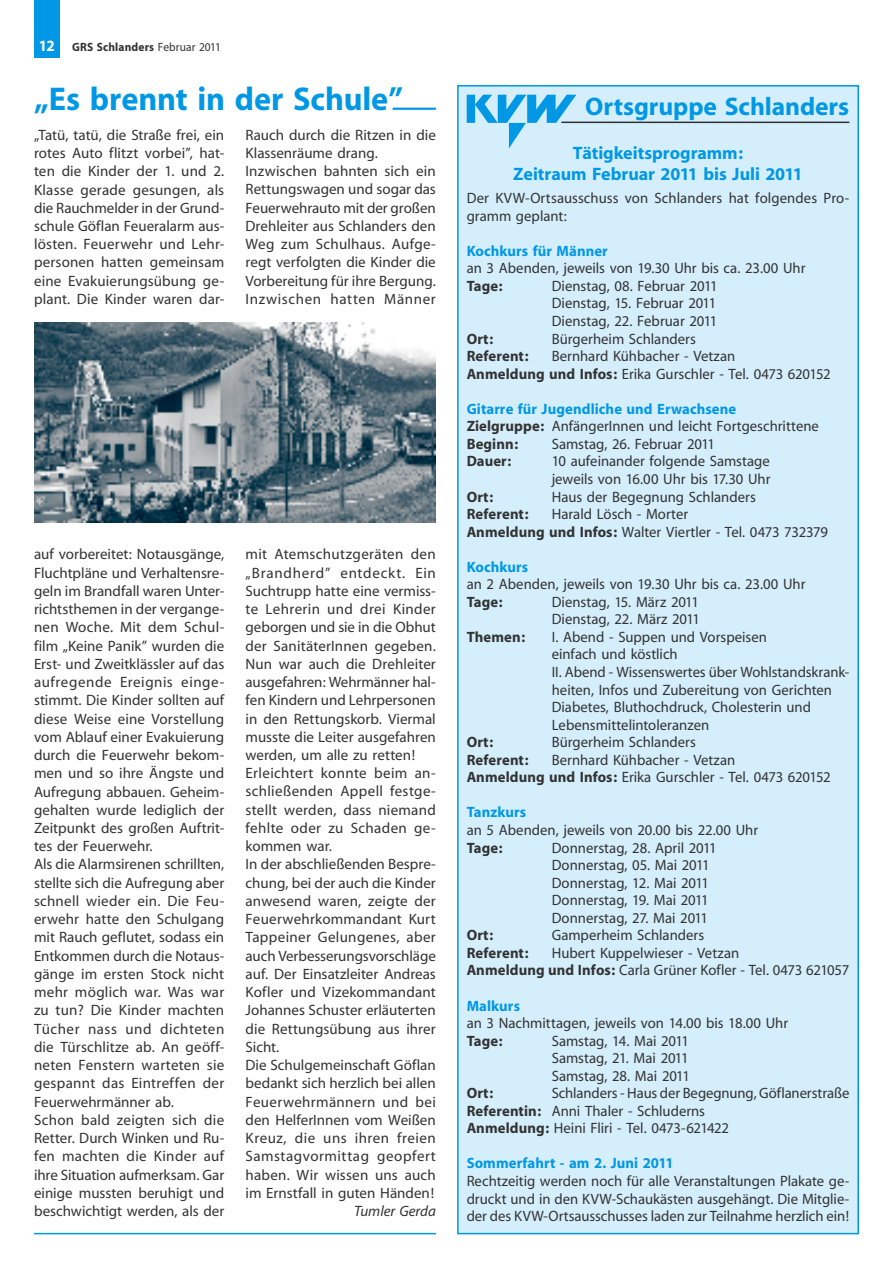
<style>
.page{position:relative;width:893px;height:1263px;background:#fff}
.page>*{position:absolute;margin:0;border:0;box-sizing:border-box;transform-origin:0 0}
.t1{font:700 33px "Myriad";letter-spacing:-.005em;color:#0098e4}
.t2{font:700 25.5px "Myriad";color:#0098e4}
.t3{font:700 18px/21.6px "Myriad";color:#0098e4;text-align:center}
.t4{font:15px/18.3px "Myriad";color:#323232}
.t5{font:700 15px "Myriad";letter-spacing:.005em;color:#323232}
.t6{font:700 15px "Myriad";letter-spacing:.005em;color:#0098e4}
.t7{font:italic 15px "Myriad";color:#323232}
.t8{font:700 12px "Myriad";letter-spacing:.015em;color:#323232;scale:.95 1}
.s1{font-size:15.75px;color:#fff}
.s2{font-weight:400}
.s3{font-weight:700}
.s4{font-weight:700;color:#0098e4}
</style>
<div class="page">
<hr style="left:34px;top:1233px;width:826px;height:1px;background:#0098e4">
<div style="left:436px;top:1220px;width:432px;height:29px;background:#fff"></div>
<div style="left:457px;top:85px;width:402px;height:1149px;background:#d5eefc;border:2px solid #0098e4"></div>
<svg style="left:467px;top:95px;width:109px;height:53px"></svg>
<hr style="left:561px;top:122px;width:288px;height:1px;background:#323232">
<hr style="left:393px;top:108px;width:43px;height:2px;background:#0098e4">
<img style="left:34px;top:322px;width:402px;height:201px">
<div style="left:34px;top:0;width:26px;height:57px;background:#0098e4"></div>
<p class="t8" style="left:39px;top:41px;width:193px"><span class="s1">12</span> GRS Schlanders <span class="s2">Februar 2011</span></p>
<h1 class="t1" style="left:34px;top:82px;width:370px">„Es brennt in der Schule”</h1>
<p class="t4" style="left:34px;top:126px;width:192px;text-align:justify">„Tatü, tatü, die Straße frei, ein rotes Auto flitzt vorbei”, hat&shy;ten die Kinder der 1. und 2.<br>Klasse gerade gesungen, als die Rauchmelder in der Grund&shy;schule Göflan Feueralarm aus&shy;lösten. Feuerwehr und Lehr&shy;personen hatten gemeinsam eine Evakuierungsübung ge&shy;plant. Die Kinder waren dar-</p>
<p class="t4" style="left:246px;top:126px;width:192px">Rauch durch die Ritzen in die<br>Klassenräume drang.<br>Inzwischen bahnten sich ein<br>Rettungswagen und sogar das<br>Feuerwehrauto mit der großen<br>Drehleiter aus Schlanders den<br>Weg zum Schulhaus. Aufge&shy;regt verfolgten die Kinder die<br>Vorbereitung für ihre Bergung.<br>Inzwischen hatten Männer</p>
<p class="t4" style="left:34px;top:546px;width:192px">auf vorbereitet: Notausgänge,<br>Fluchtpläne und Verhaltensre&shy;geln im Brandfall waren Unter&shy;richtsthemen in der vergange&shy;nen Woche. Mit dem Schul&shy;film „Keine Panik” wurden die<br>Erst- und Zweitklässler auf das aufregende Ereignis einge&shy;stimmt. Die Kinder sollten auf diese Weise eine Vorstellung vom Ablauf einer Evakuierung durch die Feuerwehr bekom&shy;men und so ihre Ängste und<br>Aufregung abbauen. Geheim&shy;gehalten wurde lediglich der<br>Zeitpunkt des großen Auftrit&shy;tes der Feuerwehr.<br>Als die Alarmsirenen schrillten, stellte sich die Aufregung aber schnell wieder ein. Die Feu&shy;erwehr hatte den Schulgang mit Rauch geflutet, sodass ein<br>Entkommen durch die Notaus&shy;gänge im ersten Stock nicht mehr möglich war. Was war zu tun? Die Kinder machten<br>Tücher nass und dichteten die Türschlitze ab. An geöff&shy;neten Fenstern warteten sie gespannt das Eintreffen der<br>Feuerwehrmänner ab.<br>Schon bald zeigten sich die<br>Retter. Durch Winken und Ru&shy;fen machten die Kinder auf ihre Situation aufmerksam. Gar einige mussten beruhigt und beschwichtigt werden, als der</p>
<p class="t4" style="left:246px;top:546px;width:192px">mit Atemschutzgeräten den „Brandherd” entdeckt. Ein<br>Suchtrupp hatte eine vermiss&shy;te Lehrerin und drei Kinder geborgen und sie in die Obhut der SanitäterInnen gegeben.<br>Nun war auch die Drehleiter ausgefahren: Wehrmänner hal&shy;fen Kindern und Lehrpersonen in den Rettungskorb. Viermal musste die Leiter ausgefahren werden, um alle zu retten!<br>Erleichtert konnte beim an&shy;schließenden Appell festge&shy;stellt werden, dass niemand fehlte oder zu Schaden ge&shy;kommen war.<br>In der abschließenden Bespre&shy;chung, bei der auch die Kinder anwesend waren, zeigte der<br>Feuerwehrkommandant Kurt<br>Tappeiner Gelungenes, aber auch Verbesserungsvorschläge auf. Der Einsatzleiter Andreas<br>Kofler und Vizekommandant<br>Johannes Schuster erläuterten die Rettungsübung aus ihrer<br>Sicht.<br>Die Schulgemeinschaft Göflan bedankt sich herzlich bei allen<br>Feuerwehrmännern und bei den HelferInnen vom Weißen<br>Kreuz, die uns ihren freien<br>Samstagvormittag geopfert haben. Wir wissen uns auch im Ernstfall in guten Händen!</p>
<p class="t7" style="left:354px;top:1203px;width:83px">Tumler Gerda</p>
<h2 class="t2" style="left:585px;top:94px;width:266px">Ortsgruppe Schlanders</h2>
<p class="t3" style="left:513px;top:142px;width:291px">Tätigkeitsprogramm:<br>Zeitraum Februar 2011 bis Juli 2011</p>
<p class="t4" style="left:467px;top:190px;width:384px;line-height:17.5px">Der KVW-Ortsausschuss von Schlanders hat folgendes Pro&shy;gramm geplant:</p>
<p class="t6" style="left:467px;top:243px;width:143px">Kochkurs für Männer</p>
<p class="t4" style="left:467px;top:260px;width:340px">an 3 Abenden, jeweils von 19.30 Uhr bis ca. 23.00 Uhr</p>
<p class="t5" style="left:467px;top:278px;width:38px">Tage:</p>
<p class="t4" style="left:552px;top:278px;width:167px;line-height:17.5px;text-align:justify">Dienstag, 08. Februar 2011<br>Dienstag, 15. Februar 2011<br>Dienstag, 22. Februar 2011</p>
<p class="t5" style="left:467px;top:331px;width:28px">Ort:</p>
<p class="t4" style="left:552px;top:330px;width:146px">Bürgerheim Schlanders</p>
<p class="t5" style="left:467px;top:348px;width:63px">Referent:</p>
<p class="t4" style="left:467px;top:348px;width:366px;line-height:17.5px;text-indent:85px">Bernhard Kühbacher - Vetzan<br><span class="s3">Anmeldung und Infos:</span> Erika Gurschler - Tel. 0473 620152</p>
<p class="t4" style="left:467px;top:401px;width:354px;line-height:17.5px"><span class="s4">Gitarre für Jugendliche und Erwachsene<br></span><span class="s3">Zielgruppe:</span> AnfängerInnen und leicht Fortgeschrittene<br><span class="s3">Beginn:</span></p>
<p class="t4" style="left:552px;top:435px;width:165px">Samstag, 26. Februar 2011</p>
<p class="t5" style="left:467px;top:454px;width:46px">Dauer:</p>
<p class="t4" style="left:552px;top:453px;width:220px;line-height:17.5px">10 aufeinander folgende Samstage jeweils von 16.00 Uhr bis 17.30 Uhr</p>
<p class="t5" style="left:467px;top:489px;width:28px">Ort:</p>
<p class="t4" style="left:552px;top:488px;width:206px">Haus der Begegnung Schlanders</p>
<p class="t5" style="left:467px;top:506px;width:63px">Referent:</p>
<p class="t4" style="left:467px;top:506px;width:363px;line-height:17.5px;text-indent:85px">Harald Lösch - Morter<br><span class="s3">Anmeldung und Infos:</span> Walter Viertler - Tel. 0473 732379</p>
<p class="t6" style="left:467px;top:559px;width:63px">Kochkurs</p>
<p class="t4" style="left:467px;top:576px;width:340px">an 2 Abenden, jeweils von 19.30 Uhr bis ca. 23.00 Uhr</p>
<p class="t5" style="left:467px;top:594px;width:38px">Tage:</p>
<p class="t4" style="left:552px;top:594px;width:150px;line-height:17.5px">Dienstag, 15. März 2011<br>Dienstag, 22. März 2011</p>
<p class="t5" style="left:467px;top:629px;width:60px">Themen:</p>
<p class="t4" style="left:552px;top:629px;width:299px;line-height:17.5px">I. Abend - Suppen und Vorspeisen<br>einfach und köstlich<br>II. Abend - Wissenswertes über Wohlstandskrank&shy;heiten, Infos und Zubereitung von Gerichten Diabetes, Bluthochdruck, Cholesterin und Lebensmittelintoleranzen</p>
<p class="t5" style="left:467px;top:734px;width:28px">Ort:</p>
<p class="t4" style="left:552px;top:734px;width:146px">Bürgerheim Schlanders</p>
<p class="t5" style="left:467px;top:752px;width:63px">Referent:</p>
<p class="t4" style="left:467px;top:752px;width:366px;line-height:17.5px;text-indent:85px">Bernhard Kühbacher - Vetzan<br><span class="s3">Anmeldung und Infos:</span> Erika Gurschler - Tel. 0473 620152</p>
<p class="t6" style="left:467px;top:805px;width:61px">Tanzkurs</p>
<p class="t4" style="left:467px;top:821px;width:293px">an 5 Abenden, jeweils von 20.00 bis 22.00 Uhr</p>
<p class="t5" style="left:467px;top:840px;width:38px">Tage:</p>
<p class="t4" style="left:552px;top:839px;width:166px;line-height:17.5px">Donnerstag, 28. April 2011<br>Donnerstag, 05. Mai 2011<br>Donnerstag, 12. Mai 2011<br>Donnerstag, 19. Mai 2011<br>Donnerstag, 27. Mai 2011</p>
<p class="t5" style="left:467px;top:927px;width:28px">Ort:</p>
<p class="t4" style="left:552px;top:927px;width:154px">Gamperheim Schlanders</p>
<p class="t5" style="left:467px;top:945px;width:63px">Referent:</p>
<p class="t4" style="left:467px;top:945px;width:384px;line-height:17.5px;text-indent:85px">Hubert Kuppelwieser - Vetzan<br><span class="s3">Anmeldung und Infos:</span> Carla Grüner Kofler - Tel. 0473 621057</p>
<p class="t6" style="left:467px;top:998px;width:55px">Malkurs</p>
<p class="t4" style="left:467px;top:1014px;width:323px">an 3 Nachmittagen, jeweils von 14.00 bis 18.00 Uhr</p>
<p class="t5" style="left:467px;top:1033px;width:38px">Tage:</p>
<p class="t4" style="left:552px;top:1032px;width:140px;line-height:17.5px;text-align:justify">Samstag, 14. Mai 2011<br>Samstag, 21. Mai 2011<br>Samstag, 28. Mai 2011</p>
<p class="t5" style="left:467px;top:1085px;width:28px">Ort:</p>
<p class="t4" style="left:467px;top:1085px;width:384px;line-height:17.5px;text-indent:85px">Schlanders - Haus der Begegnung, Göflanerstraße<br><span class="s3">Referentin:</span> Anni Thaler - Schluderns<br><span class="s3">Anmeldung:</span> Heini Fliri - Tel. 0473-621422</p>
<p class="t6" style="left:467px;top:1156px;width:208px">Sommerfahrt - am 2. Juni 2011</p>
<p class="t4" style="left:467px;top:1173px;width:384px;line-height:17.5px;text-align:justify">Rechtzeitig werden noch für alle Veranstaltungen Plakate ge&shy;druckt und in den KVW-Schaukästen ausgehängt. Die Mitglie&shy;der des KVW-Ortsausschusses laden zur Teilnahme herzlich ein!</p>
</div>
